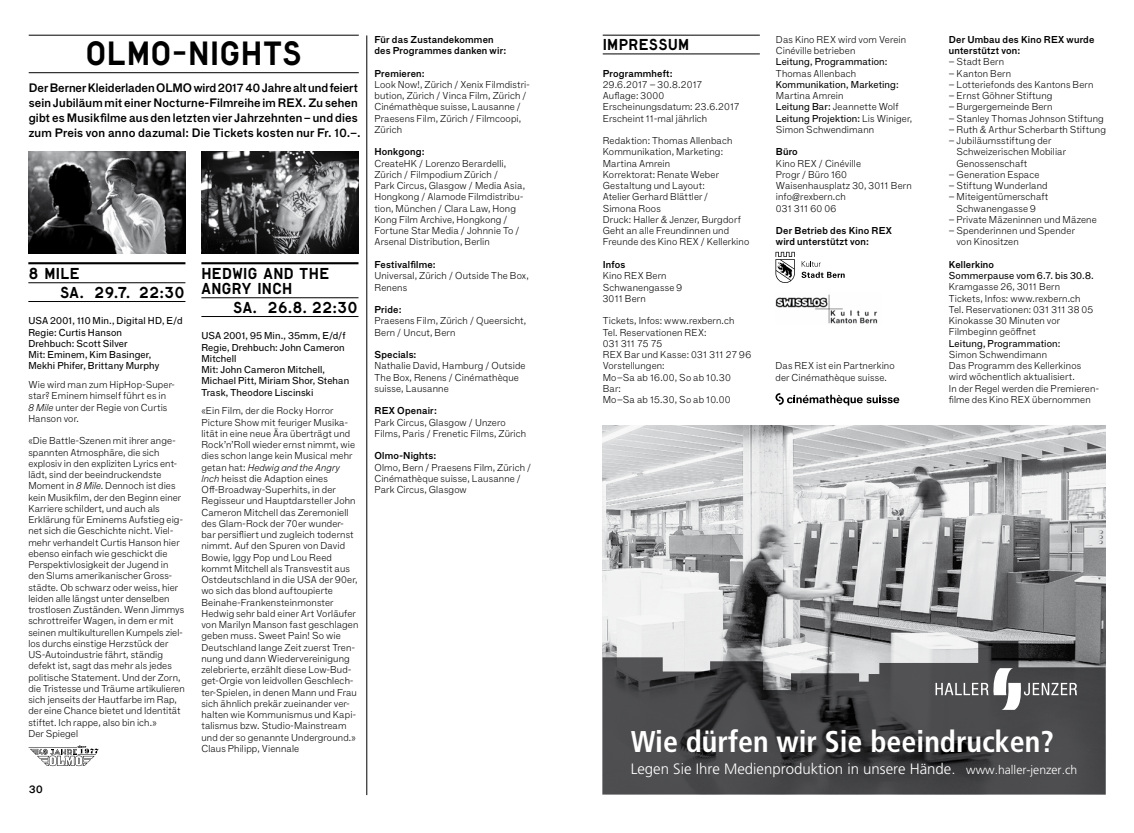
<style>
.page{position:relative;width:1134px;height:833px;background:#fff}
.page>*{position:absolute;margin:0;border:0;box-sizing:border-box;transform-origin:0 0}
.t1{font:31.88px "Lutz Headline";letter-spacing:.02em;color:#000}
.t2{font:700 condensed 30px "Frutiger LT";color:#fff}
.t3{font:300 15px "Frutiger LT";color:#fff}
.t4{font:15px/15px "Lutz Headline";letter-spacing:.025em;color:#000}
.t5{font:11.88px/15px "F Grotesk Demi";letter-spacing:.01em;color:#000}
.t6{font:10.62px "F Grotesk Demi";color:#000}
.t7{font:100 9.75px/11.2px "F Grotesk";letter-spacing:.01em;color:#000}
.t8{font:9.75px/11.2px "F Grotesk";letter-spacing:.015em;color:#000}
.t9{font:9.75px/11.2px "F Grotesk Demi";letter-spacing:.02em;color:#000}
.s1{font-style:italic}
.s2{font-weight:400}
.s3{font-size:12.25px}
</style>
<div class="page">
<hr style="left:603px;top:35px;width:157px;height:1px;background:#000">
<hr style="left:603px;top:54px;width:157px;height:1px;background:#000">
<svg style="left:775px;top:252px;width:20px;height:31px"></svg>
<svg style="left:801px;top:261px;width:44px;height:17px"></svg>
<img style="left:775px;top:294px;width:103px;height:30px">
<img style="left:602px;top:426px;width:504px;height:215px">
<svg style="left:602px;top:641px;width:504px;height:153px;background:#58585a"></svg>
<svg style="left:935px;top:668px;width:142px;height:42px;background:#6a6a6c"></svg>
<svg style="left:775px;top:393px;width:124px;height:12px"></svg>
<hr style="left:29px;top:35px;width:330px;height:1px;background:#000">
<hr style="left:29px;top:72px;width:330px;height:1px;background:#000">
<img style="left:201px;top:152px;width:157px;height:101px">
<img style="left:28px;top:152px;width:157px;height:101px">
<hr style="left:201px;top:262px;width:157px;height:2px;background:#000">
<hr style="left:201px;top:297px;width:157px;height:1px;background:#000">
<hr style="left:201px;top:316px;width:157px;height:1px;background:#000">
<hr style="left:28px;top:262px;width:157px;height:2px;background:#000">
<hr style="left:28px;top:282px;width:157px;height:1px;background:#000">
<hr style="left:28px;top:301px;width:157px;height:1px;background:#000">
<hr style="left:366px;top:35px;width:1px;height:760px;background:#000">
<svg style="left:28px;top:745px;width:71px;height:21px"></svg>
<h1 class="t1" style="left:86px;top:33px;width:217px">OLMO-NIGHTS</h1>
<p class="t5" style="left:29px;top:80px;width:333px">Der Berner Kleiderladen OLMO wird 2017 40 Jahre alt und feiert sein Jubiläum mit einer Nocturne-Filmreihe im REX. Zu sehen gibt es Musikfilme aus den letzten vier Jahrzehnten – und dies zum Preis von anno dazumal: Die Tickets kosten nur Fr. 10.–.</p>
<h3 class="t4" style="left:60px;top:264px;width:126px;line-height:18.8px;text-indent:-32px">8 MILE<br>SA. 29.7. 22:30</h3>
<p class="t8" style="left:28px;top:315px;width:156px">USA 2001, 110 Min., Digital HD, E/d<br>Regie: Curtis Hanson<br>Drehbuch: Scott Silver<br>Mit: Eminem, Kim Basinger,<br>Mekhi Phifer, Brittany Murphy</p>
<p class="t7" style="left:28px;top:378px;width:148px">Wie wird man zum HipHop-Super&shy;star? Eminem himself führt es in<br><span class="s1">8 Mile</span> unter der Regie von Curtis<br>Hanson vor.</p>
<p class="t7" style="left:28px;top:435px;width:158px">«Die Battle-Szenen mit ihrer ange&shy;spannten Atmosphäre, die sich explosiv in den expliziten Lyrics ent&shy;lädt, sind der beeindruckendste Moment in <span class="s1">8 Mile</span>. Dennoch ist dies kein Musikfilm, der den Beginn einer Karriere schildert, und auch als Erklärung für Eminems Aufstieg eig&shy;net sich die Geschichte nicht. Viel&shy;mehr verhandelt Curtis Hanson hier ebenso einfach wie geschickt die Perspektivlosigkeit der Jugend in den Slums amerikanischer Gross&shy;städte. Ob schwarz oder weiss, hier leiden alle längst unter denselben trostlosen Zuständen. Wenn Jimmys schrottreifer Wagen, in dem er mit seinen multikulturellen Kumpels ziel&shy;los durchs einstige Herzstück der US-Autoindustrie fährt, ständig defekt ist, sagt das mehr als jedes politische Statement. Und der Zorn, die Tristesse und Träume artikulieren sich jenseits der Hautfarbe im Rap, der eine Chance bietet und Identität stiftet. Ich rappe, also bin ich.»<br>Der Spiegel</p>
<p class="t6" style="left:29px;top:783px;width:15px">30</p>
<h3 class="t4" style="left:201px;top:266px;width:129px">HEDWIG AND THE<br>ANGRY INCH</h3>
<h3 class="t4" style="left:233px;top:300px;width:126px">SA. 26.8. 22:30</h3>
<p class="t8" style="left:201px;top:330px;width:149px">USA 2001, 95 Min., 35mm, E/d/f<br>Regie, Drehbuch: John Cameron<br>Mitchell<br>Mit: John Cameron Mitchell,<br>Michael Pitt, Miriam Shor, Stehan<br>Trask, Theodore Liscinski</p>
<p class="t7" style="left:201px;top:405px;width:159px">«Ein Film, der die Rocky Horror Picture Show mit feuriger Musika&shy;lität in eine neue Ära überträgt und Rock’n’Roll wieder ernst nimmt, wie dies schon lange kein Musical mehr getan hat: <span class="s1">Hedwig and the Angry Inch</span> heisst die Adaption eines Off-Broadway-Superhits, in der Regisseur und Hauptdarsteller John Cameron Mitchell das Zeremoniell des Glam-Rock der 70er wunder&shy;bar persifliert und zugleich todernst nimmt. Auf den Spuren von David Bowie, Iggy Pop und Lou Reed kommt Mitchell als Transvestit aus Ostdeutschland in die USA der 90er, wo sich das blond auftoupierte Beinahe-Frankensteinmonster Hedwig sehr bald einer Art Vorläufer von Marilyn Manson fast geschlagen geben muss. Sweet Pain! So wie Deutschland lange Zeit zuerst Tren&shy;nung und dann Wiedervereinigung zelebrierte, erzählt diese Low-Bud&shy;get-Orgie von leidvollen Geschlech&shy;ter-Spielen, in denen Mann und Frau sich ähnlich prekär zueinander ver&shy;halten wie Kommunismus und Kapi&shy;talismus bzw. Studio-Mainstream und der so genannte Underground.» Claus Philipp, Viennale</p>
<p class="t9" style="left:374px;top:34px;width:133px">Für das Zustandekommen des Programmes danken wir:</p>
<p class="t9" style="left:374px;top:68px;width:52px">Premieren:</p>
<p class="t7" style="left:374px;top:78px;width:157px">Look Now!, Zürich / Xenix Filmdistri&shy;bution, Zürich / Vinca Film, Zürich /<br>Cinémathèque suisse, Lausanne /<br>Praesens Film, Zürich / Filmcoopi,<br>Zürich</p>
<p class="t9" style="left:374px;top:146px;width:52px">Honkgong:</p>
<p class="t7" style="left:374px;top:157px;width:152px">CreateHK / Lorenzo Berardelli,<br>Zürich / Filmpodium Zürich /<br>Park Circus, Glasgow / Media Asia,<br>Hongkong / Alamode Filmdistribu&shy;tion, München / Clara Law, Hong<br>Kong Film Archive, Hongkong /<br>Fortune Star Media / Johnnie To /<br>Arsenal Distribution, Berlin</p>
<p class="t9" style="left:374px;top:259px;width:63px">Festivalfilme:</p>
<p class="t7" style="left:374px;top:270px;width:156px">Universal, Zürich / Outside The Box,<br>Renens</p>
<p class="t9" style="left:374px;top:304px;width:29px">Pride:</p>
<p class="t7" style="left:374px;top:315px;width:153px">Praesens Film, Zürich / Queersicht,<br>Bern / Uncut, Bern</p>
<p class="t9" style="left:374px;top:349px;width:44px">Specials:</p>
<p class="t7" style="left:374px;top:360px;width:153px">Nathalie David, Hamburg / Outside<br>The Box, Renens / Cinémathèque suisse, Lausanne</p>
<p class="t9" style="left:374px;top:405px;width:64px">REX Openair:</p>
<p class="t7" style="left:374px;top:416px;width:153px">Park Circus, Glasgow / Unzero<br>Films, Paris / Frenetic Films, Zürich</p>
<p class="t9" style="left:374px;top:450px;width:64px">Olmo-Nights:</p>
<p class="t7" style="left:374px;top:461px;width:158px">Olmo, Bern / Praesens Film, Zürich /<br>Cinémathèque suisse, Lausanne /<br>Park Circus, Glasgow</p>
<h3 class="t4" style="left:603px;top:37px;width:88px">IMPRESSUM</h3>
<p class="t9" style="left:603px;top:68px;width:71px">Programmheft:</p>
<p class="t7" style="left:603px;top:78px;width:139px">29.6.2017 – 30.8.2017<br>Auflage: 3000<br>Erscheinungsdatum: 23.6.2017<br>Erscheint 11-mal jährlich</p>
<p class="t7" style="left:603px;top:135px;width:148px">Redaktion: Thomas Allenbach<br>Kommunikation, Marketing:<br>Martina Amrein<br>Korrektorat: Renate Weber<br>Gestaltung und Layout:<br>Atelier Gerhard Blättler /<br>Simona Roos<br>Druck: Haller &amp; Jenzer, Burgdorf<br>Geht an alle Freundinnen und<br>Freunde des Kino REX / Kellerkino</p>
<p class="t9" style="left:603px;top:259px;width:24px">Infos</p>
<p class="t7" style="left:603px;top:270px;width:81px">Kino REX Bern<br>Schwanengasse 9<br>3011 Bern</p>
<p class="t7" style="left:603px;top:315px;width:150px">Tickets, Infos: www.rexbern.ch<br>Tel. Reservationen REX:<br>031 311 75 75<br>REX Bar und Kasse: 031 311 27 96<br>Vorstellungen:<br>Mo–Sa ab 16.00, So ab 10.30<br>Bar:<br>Mo–Sa ab 15.30, So ab 10.00</p>
<p class="t7" style="left:776px;top:33px;width:132px">Das Kino REX wird vom Verein<br>Cinéville betrieben</p>
<p class="t8" style="left:776px;top:56px;width:113px">Leitung, Programmation:</p>
<p class="t7" style="left:776px;top:67px;width:82px">Thomas Allenbach</p>
<p class="t8" style="left:776px;top:79px;width:124px">Kommunikation, Marketing:</p>
<p class="t7" style="left:776px;top:89px;width:138px">Martina Amrein<br><span class="s2">Leitung Bar:</span> Jeannette Wolf<br><span class="s2">Leitung Projektion:</span> Lis Winiger,<br>Simon Schwendimann</p>
<p class="t9" style="left:776px;top:146px;width:23px">Büro</p>
<p class="t7" style="left:776px;top:157px;width:137px">Kino REX / Cinéville<br>Progr / Büro 160<br>Waisenhausplatz 30, 3011 Bern info@rexbern.ch<br>031 311 60 06</p>
<p class="t9" style="left:776px;top:225px;width:118px">Der Betrieb des Kino REX wird unterstützt von:</p>
<p class="t7" style="left:775px;top:360px;width:121px">Das REX ist ein Partnerkino der Cinémathèque suisse.</p>
<p class="t9" style="left:949px;top:34px;width:147px">Der Umbau des Kino REX wurde unterstützt von:</p>
<p class="t7" style="left:949px;top:56px;width:57px">– Stadt Bern</p>
<p class="t7" style="left:949px;top:67px;width:64px">– Kanton Bern</p>
<p class="t7" style="left:949px;top:78px;width:146px">– Lotteriefonds des Kantons Bern</p>
<p class="t7" style="left:949px;top:89px;width:105px">– Ernst Göhner Stiftung</p>
<p class="t7" style="left:949px;top:101px;width:105px">– Burgergemeinde Bern</p>
<p class="t7" style="left:949px;top:112px;width:157px">– Stanley Thomas Johnson Stiftung</p>
<p class="t7" style="left:949px;top:123px;width:159px">– Ruth &amp; Arthur Scherbarth Stiftung</p>
<p class="t7" style="left:956px;top:134px;width:111px;text-indent:-7px">– Jubiläumsstiftung der<br>Schweizerischen Mobiliar<br>Genossenschaft</p>
<p class="t7" style="left:949px;top:168px;width:92px">– Generation Espace</p>
<p class="t7" style="left:949px;top:179px;width:100px">– Stiftung Wunderland</p>
<p class="t7" style="left:949px;top:191px;width:101px;text-align:center">– Miteigentümerschaft<br>Schwanengasse 9</p>
<p class="t7" style="left:949px;top:213px;width:149px">– Private Mäzeninnen und Mäzene</p>
<p class="t7" style="left:956px;top:224px;width:120px;text-indent:-7px">– Spenderinnen und Spender von Kinositzen</p>
<p class="t9" style="left:949px;top:259px;width:47px">Kellerkino</p>
<p class="t8" style="left:949px;top:270px;width:146px">Sommerpause vom 6.7. bis 30.8.</p>
<p class="t7" style="left:949px;top:281px;width:146px">Kramgasse 26, 3011 Bern<br>Tickets, Infos: www.rexbern.ch<br>Tel. Reservationen: 031 311 38 05<br>Kinokasse 30 Minuten vor<br>Filmbeginn geöffnet</p>
<p class="t8" style="left:949px;top:337px;width:113px">Leitung, Programmation:</p>
<p class="t7" style="left:949px;top:348px;width:152px">Simon Schwendimann<br>Das Programm des Kellerkinos wird wöchentlich aktualisiert.<br>In der Regel werden die Premieren&shy;filme des Kino REX übernommen</p>
<h2 class="t2" style="left:631px;top:724px;width:425px">Wie dürfen wir Sie beeindrucken?</h2>
<h3 class="t3" style="left:631px;top:760px;width:448px">Legen Sie Ihre Medienproduktion in unsere Hände. <span class="s3">www.haller-jenzer.ch</span></h3>
</div>
